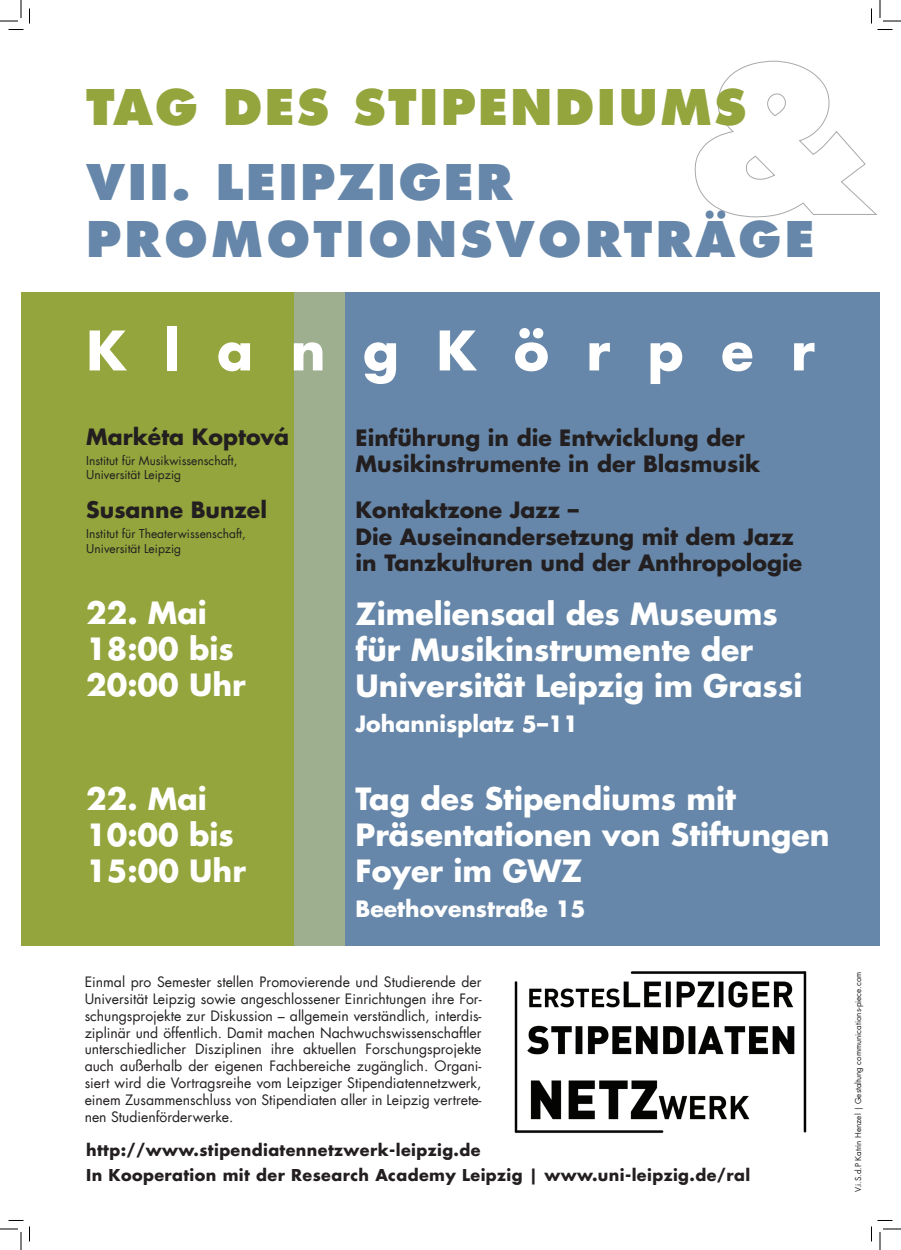
<style>
.page{position:relative;width:901px;height:1250px;background:#fff}
.page>*{position:absolute;margin:0;border:0;box-sizing:border-box;transform-origin:0 0}
.t1{font:700 53px "Futura";letter-spacing:.705em;color:#fff}
.t2{font:800 48px/57.6px "Futura";letter-spacing:.07em;color:#6687a9}
.t3{font:800 48px "Futura";letter-spacing:.05em;color:#93a53c}
.t4{font:700 30px/36px "Futura";color:#fff}
.t5{font:700 22px/26.4px "Futura";color:#231f20}
.t6{font:700 22px "Futura";color:#fff}
.t7{font:700 16px/24.9px "Futura";letter-spacing:.025em;color:#231f20}
.t8{font:14px/16.8px "Futura";color:#231f20;text-align:justify}
.t9{font:12px/14.4px "Futura";color:#231f20}
.t10{font:8px "Futura";color:#231f20}
</style>
<div class="page">
<svg style="left:694px;top:60px;width:184px;height:158px"></svg>
<div style="left:21px;top:292px;width:291px;height:653px;background:#93a53c"></div>
<div style="left:314px;top:292px;width:566px;height:653px;background:#6687a9"></div>
<div style="left:294px;top:292px;width:51px;height:653px;background:#9daf8f"></div>
<img style="left:514px;top:971px;width:293px;height:163px">
<svg style="left:0;top:0;width:30px;height:30px"></svg>
<svg style="left:0;top:1220px;width:30px;height:30px"></svg>
<svg style="left:871px;top:0;width:30px;height:30px"></svg>
<svg style="left:871px;top:1220px;width:30px;height:30px"></svg>
<h2 class="t3" style="left:86px;top:77px;width:662px">TAG DES STIPENDIUMS</h2>
<h2 class="t2" style="left:86px;top:153px;width:730px">VII . LEIPZIGER<br>PROMOTIONSVORTRÄGE</h2>
<h1 class="t1" style="left:86px;top:315px;width:730px">KlangKörper</h1>
<h3 class="t5" style="left:86px;top:423px;width:205px">Markéta Koptová</h3>
<p class="t9" style="left:86px;top:453px;width:153px">Institut für Musikwissenschaft,<br>Universität Leipzig</p>
<h3 class="t5" style="left:86px;top:496px;width:182px">Susanne Bunzel</h3>
<p class="t9" style="left:86px;top:527px;width:161px">Institut für Theaterwissenschaft,<br>Universität Leipzig</p>
<h3 class="t4" style="left:86px;top:595px;width:161px">22. Mai<br>18:00 bis<br>20:00 Uhr</h3>
<h3 class="t5" style="left:356px;top:424px;width:406px">Einführung in die Entwicklung der<br>Musikinstrumente in der Blasmusik</h3>
<h3 class="t5" style="left:356px;top:496px;width:448px">Kontaktzone Jazz –<br>Die Auseinandersetzung mit dem Jazz in Tanzkulturen und der Anthropologie</h3>
<h3 class="t4" style="left:355px;top:595px;width:448px">Zimeliensaal des Museums für Musikinstrumente der<br>Universität Leipzig im Grassi</h3>
<h3 class="t6" style="left:355px;top:709px;width:224px">Johannisplatz 5–11</h3>
<h3 class="t4" style="left:86px;top:780px;width:161px">22. Mai<br>10:00 bis<br>15:00 Uhr</h3>
<h3 class="t4" style="left:355px;top:780px;width:476px">Tag des Stipendiums mit<br>Präsentationen von Stiftungen<br>Foyer im GWZ</h3>
<h3 class="t6" style="left:355px;top:893px;width:232px">Beethovenstraße 15</h3>
<p class="t8" style="left:85px;top:974px;width:398px">Einmal pro Semester stellen Promovierende und Studierende der Universität Leipzig sowie angeschlossener Einrichtungen ihre For&shy;schungsprojekte zur Diskussion – allgemein verständlich, interdis&shy;ziplinär und öffentlich. Damit machen Nachwuchswissenschaftler unterschiedlicher Disziplinen ihre aktuellen Forschungsprojekte auch außerhalb der eigenen Fachbereiche zugänglich. Organi&shy;siert wird die Vortragsreihe vom Leipziger Stipendiatennetzwerk, einem Zusammenschluss von Stipendiaten aller in Leipzig vertrete&shy;nen Studienförderwerke.</p>
<p class="t7" style="left:86px;top:1137px;width:666px">http://www.stipendiatennetzwerk-leipzig.de<br>In Kooperation mit der Research Academy Leipzig | www.uni-leipzig.de/ral</p>
<p class="t10" style="left:853px;top:1192px;width:222px;rotate:-90deg">V.i.S.d.P Katrin Henzel | Gestaltung communications-piece.com</p>
</div>
